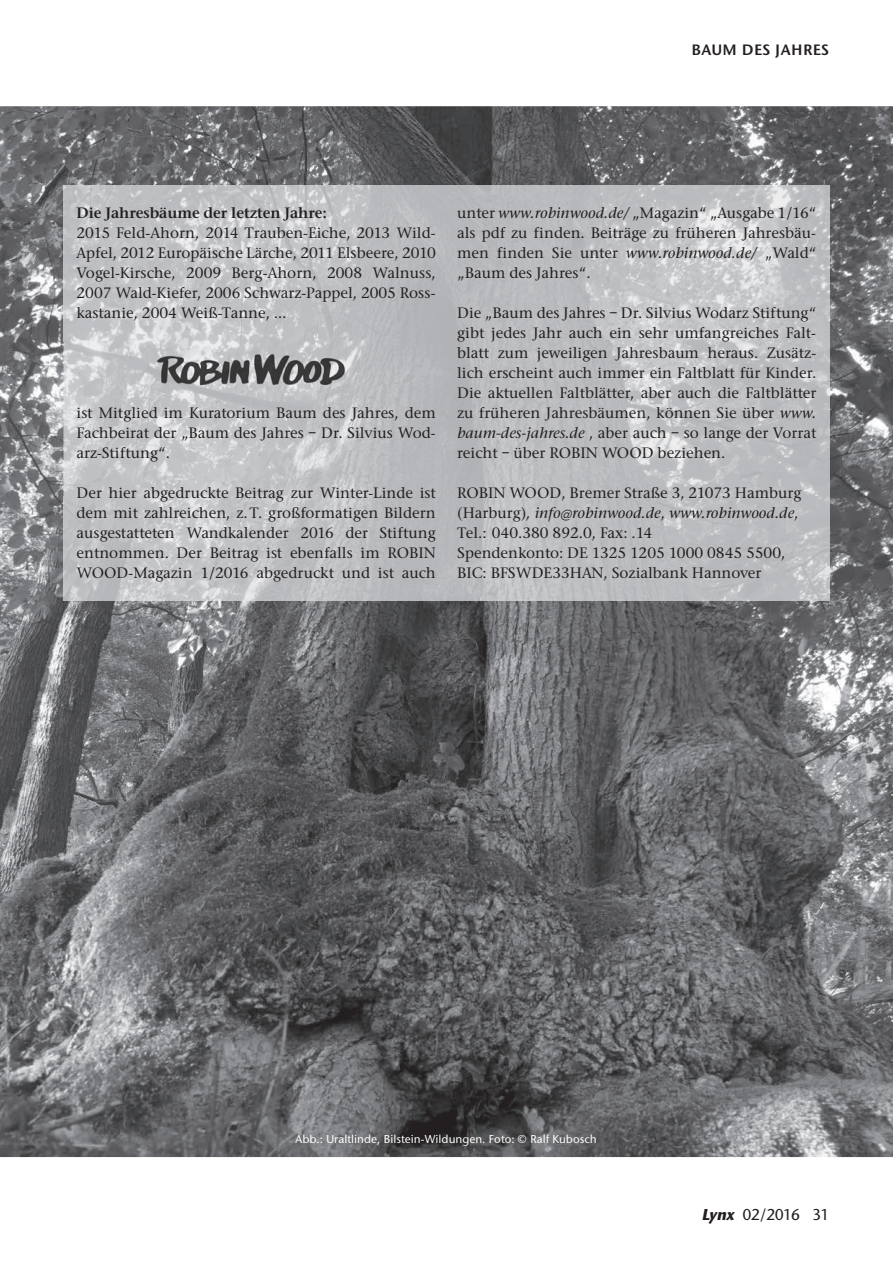
<style>
.page{position:relative;width:893px;height:1263px;background:#fff}
.page>*{position:absolute;margin:0;border:0;box-sizing:border-box;transform-origin:0 0}
.t1{font:500 16.5px "Stone Sans EF";letter-spacing:-.03em;color:#231f20}
.t2{font:500 15.75px/20px "Stone Serif EF";color:#231f20;text-align:justify}
.t3{font:600 15.75px "Stone Serif EF";color:#231f20}
.t4{font:600 15.75px "Stone Sans EF";letter-spacing:.025em;color:#231f20}
.t5{font:500 12px "Stone Sans EF";color:#fff}
.s1{font-style:italic}
.s2{font-weight:700;font-style:italic}
</style>
<div class="page">
<img style="left:0;top:106px;width:893px;height:1051px">
<img style="left:64px;top:185px;width:765px;height:415px">
<img style="left:153px;top:350px;width:193px;height:42px">
<p class="t4" style="left:691px;top:40px;width:139px">BAUM DES JAHRES</p>
<p class="t3" style="left:77px;top:203px;width:252px">Die Jahresbäume der letzten Jahre:</p>
<p class="t2" style="left:77px;top:223px;width:361px">2015 Feld-Ahorn, 2014 Trauben-Eiche, 2013 Wild-Apfel, 2012 Europäische Lärche, 2011 Elsbeere, 2010<br>Vogel-Kirsche, 2009 Berg-Ahorn, 2008 Walnuss, 2007 Wald-Kiefer, 2006 Schwarz-Pappel, 2005 Ross&shy;kastanie, 2004 Weiß-Tanne, …</p>
<p class="t2" style="left:77px;top:402px;width:361px">ist Mitglied im Kuratorium Baum des Jahres, dem Fachbeirat der „Baum des Jahres – Dr. Silvius Wod&shy;arz-Stiftung“.</p>
<p class="t2" style="left:77px;top:482px;width:361px">Der hier abgedruckte Beitrag zur Winter-Linde ist dem mit zahlreichen, z. T. großformatigen Bildern ausgestatteten Wandkalender 2016 der Stiftung entnommen. Der Beitrag ist ebenfalls im ROBIN WOOD-Magazin 1/2016 abgedruckt und ist auch</p>
<p class="t2" style="left:457px;top:203px;width:361px">unter <span class="s1">www.robinwood.de/</span> „Magazin“ „Ausgabe 1/16“ als pdf zu finden. Beiträge zu früheren Jahresbäu&shy;men finden Sie unter <span class="s1">www.robinwood.de/</span> „Wald“ „Baum des Jahres“.</p>
<p class="t2" style="left:457px;top:303px;width:361px">Die „Baum des Jahres – Dr. Silvius Wodarz Stiftung“ gibt jedes Jahr auch ein sehr umfangreiches Falt&shy;blatt zum jeweiligen Jahresbaum heraus. Zusätz&shy;lich erscheint auch immer ein Faltblatt für Kinder.<br>Die aktuellen Faltblätter, aber auch die Faltblätter zu früheren Jahresbäumen, können Sie über <span class="s1">www. baum-des-jahres.de</span> , aber auch – so lange der Vorrat reicht – über ROBIN WOOD beziehen.</p>
<p class="t2" style="left:457px;top:482px;width:346px;text-align:left">ROBIN WOOD, Bremer Straße 3, 21073 Hamburg (Harburg)<span class="s1">, info@robinwood.de</span>, <span class="s1">www.robinwood.de</span>, Tel.: 040.380 892.0, Fax: .14<br>Spendenkonto: DE 1325 1205 1000 0845 5500, BIC: BFSWDE33HAN, Sozialbank Hannover</p>
<p class="t5" style="left:295px;top:1132px;width:303px">Abb.: Uraltlinde, Bilstein-Wildungen. Foto: © Ralf Kubosch</p>
<p class="t1" style="left:702px;top:1205px;width:129px"><span class="s2">Lynx</span> 02/2016 31</p>
</div>
